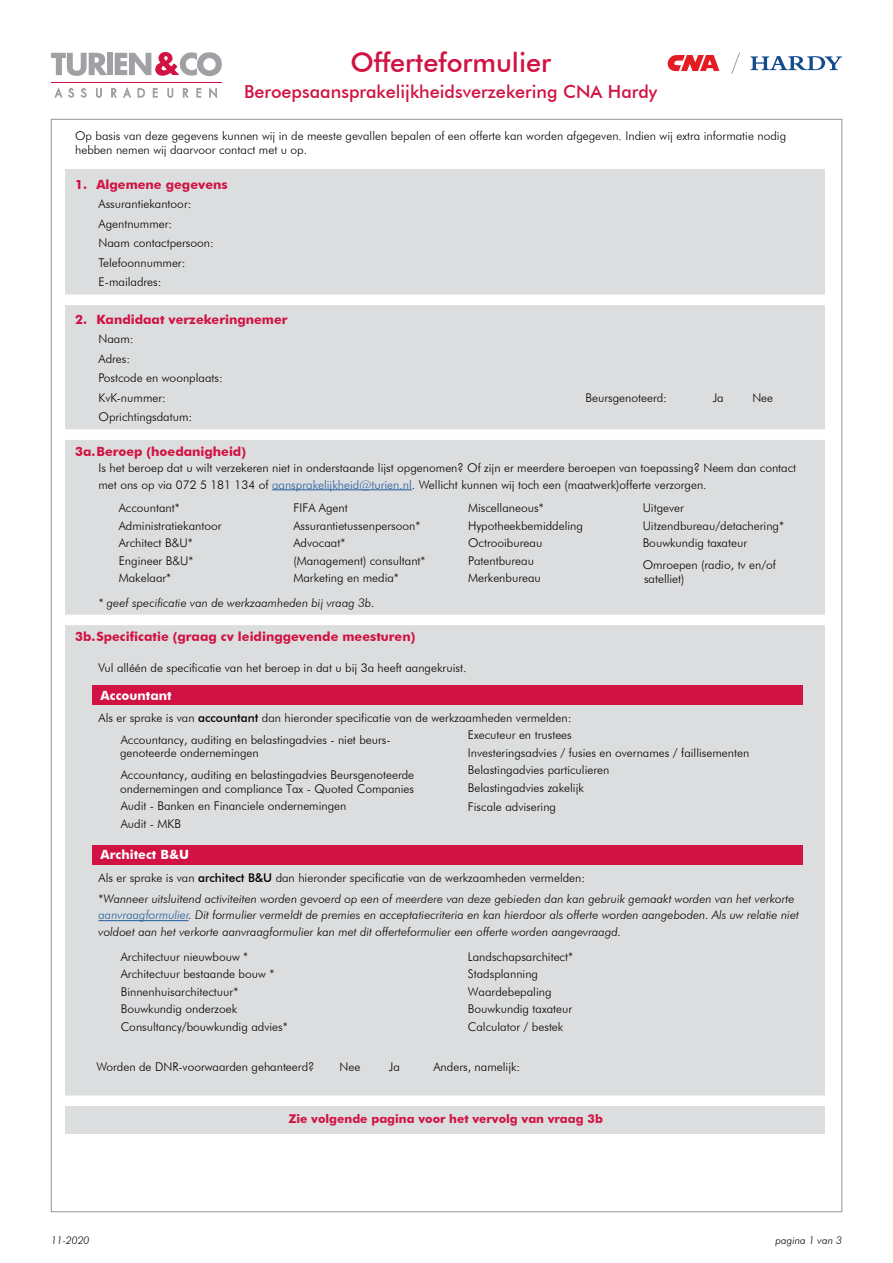
<style>
.page{position:relative;width:893px;height:1263px;background:#fff}
.page>*{position:absolute;margin:0;border:0;box-sizing:border-box;transform-origin:0 0}
.t1{font:500 27px "Futura BT";color:#d11242}
.t2{font:500 18px "Futura BT";color:#d11242}
.t3{font:700 12.75px "Futura BT";color:#d11242}
.t4{font:700 12.75px "Futura BT";color:#fff}
.t5{font:300 12px/17.5px "Futura BT";color:#000}
.t6{font:italic 300 12px/21px "Futura BT";color:#000}
.t7{font:700 12px "Futura BT";color:#d11242}
.t8{font:italic 300 10.5px "Futura BT";color:#000}
.s1{color:#215e9e}
.s2{font-weight:500}
.s3{font-style:normal}
.s4{font-weight:500;font-style:normal}
</style>
<div class="page">
<div style="left:65px;top:169px;width:760px;height:964px;background:#dcddde"></div>
<div style="left:107px;top:53px;width:5px;height:22px;background:#9fa1a4"></div>
<svg style="left:115px;top:52px;width:107px;height:25px"></svg>
<svg style="left:51px;top:52px;width:56px;height:24px"></svg>
<svg style="left:55px;top:88px;width:7px;height:9px"></svg>
<svg style="left:68px;top:88px;width:6px;height:9px"></svg>
<svg style="left:81px;top:88px;width:5px;height:9px"></svg>
<svg style="left:96px;top:88px;width:6px;height:10px"></svg>
<svg style="left:111px;top:88px;width:6px;height:9px"></svg>
<svg style="left:123px;top:88px;width:8px;height:9px"></svg>
<svg style="left:138px;top:88px;width:7px;height:9px"></svg>
<svg style="left:153px;top:88px;width:5px;height:9px"></svg>
<svg style="left:168px;top:88px;width:5px;height:10px"></svg>
<svg style="left:183px;top:88px;width:5px;height:9px"></svg>
<svg style="left:197px;top:88px;width:4px;height:9px"></svg>
<svg style="left:209px;top:88px;width:8px;height:10px"></svg>
<hr style="left:51px;top:82px;width:171px;height:1px;background:#d11242">
<svg style="left:750px;top:56px;width:92px;height:14px"></svg>
<svg style="left:668px;top:55px;width:51px;height:16px"></svg>
<svg style="left:731px;top:52px;width:9px;height:22px"></svg>
<div style="left:54px;top:295px;width:783px;height:10px;background:#fff"></div>
<div style="left:54px;top:429px;width:783px;height:11px;background:#fff"></div>
<hr style="left:272px;top:490px;width:140px;height:1px;background:#215e9e">
<div style="left:54px;top:615px;width:783px;height:10px;background:#fff"></div>
<div style="left:92px;top:685px;width:710px;height:20px;background:#d11242"></div>
<hr style="left:99px;top:920px;width:90px;height:1px;background:#215e9e">
<div style="left:92px;top:845px;width:710px;height:19px;background:#d11242"></div>
<div style="left:54px;top:1095px;width:783px;height:11px;background:#fff"></div>
<h1 class="t1" style="left:350px;top:46px;width:202px">Offerteformulier</h1>
<h2 class="t2" style="left:244px;top:81px;width:415px">Beroepsaansprakelijkheidsverzekering CNA Hardy</h2>
<p class="t5" style="left:75px;top:128px;width:712px;line-height:14.4px">Op basis van deze gegevens kunnen wij in de meeste gevallen bepalen of een offerte kan worden afgegeven. Indien wij extra informatie nodig hebben nemen wij daarvoor contact met u op.</p>
<p class="t3" style="left:75px;top:177px;width:154px">1. Algemene gegevens</p>
<p class="t5" style="left:99px;top:194px;width:117px;line-height:19.5px">Assurantiekantoor:<br>Agentnummer:<br>Naam contactpersoon:<br>Telefoonnummer:<br>E-mailadres:</p>
<p class="t3" style="left:75px;top:311px;width:214px">2. Kandidaat verzekeringnemer</p>
<p class="t5" style="left:99px;top:329px;width:126px;line-height:19.5px">Naam:<br>Adres:<br>Postcode en woonplaats:<br>KvK-nummer:</p>
<p class="t5" style="left:585px;top:389px;width:83px">Beursgenoteerd:</p>
<p class="t5" style="left:713px;top:389px;width:12px">Ja</p>
<p class="t5" style="left:752px;top:389px;width:22px">Nee</p>
<p class="t5" style="left:99px;top:408px;width:95px">Oprichtingsdatum:</p>
<p class="t3" style="left:75px;top:443px;width:172px">3a.Beroep (hoedanigheid)</p>
<p class="t5" style="left:99px;top:459px;width:699px;line-height:16.5px">Is het beroep dat u wilt verzekeren niet in onderstaande lijst opgenomen? Of zijn er meerdere beroepen van toepassing? Neem dan contact met ons op via 072 5 181 134 of <span class="s1">aansprakelijkheid@turien.nl</span>. Wellicht kunnen wij toch een (maatwerk)offerte verzorgen.</p>
<p class="t5" style="left:119px;top:499px;width:104px">Accountant*<br>Administratiekantoor<br>Architect B&amp;U*<br>Engineer B&amp;U*<br>Makelaar*</p>
<p class="t5" style="left:293px;top:499px;width:134px">FIFA Agent<br>Assurantietussenpersoon*<br>Advocaat*<br>(Management) consultant*<br>Marketing en media*</p>
<p class="t5" style="left:468px;top:499px;width:116px">Miscellaneous*<br>Hypotheekbemiddeling<br>Octrooibureau<br>Patentbureau<br>Merkenbureau</p>
<p class="t5" style="left:643px;top:499px;width:143px">Uitgever<br>Uitzendbureau/detachering*<br>Bouwkundig taxateur</p>
<p class="t5" style="left:643px;top:558px;width:135px;line-height:13.5px">Omroepen (radio, tv en/of satelliet)</p>
<p class="t6" style="left:99px;top:592px;width:278px">* geef specificatie van de werkzaamheden bij vraag 3b.</p>
<p class="t3" style="left:75px;top:628px;width:342px">3b.Specificatie (graag cv leidinggevende meesturen)</p>
<p class="t5" style="left:99px;top:659px;width:369px">Vul alléén de specificatie van het beroep in dat u bij 3a heeft aangekruist.</p>
<p class="t4" style="left:101px;top:688px;width:73px">Accountant</p>
<p class="t5" style="left:121px;top:706px;width:452px;line-height:22px;text-indent:-22px">Als er sprake is van <span class="s2">accountant</span> dan hieronder specificatie van de werkzaamheden vermelden:<br>Accountancy, auditing en belastingadvies - niet beurs-</p>
<p class="t5" style="left:120px;top:742px;width:296px;line-height:22px">genoteerde ondernemingen<br>Accountancy, auditing en belastingadvies Beursgenoteerde</p>
<p class="t5" style="left:120px;top:780px;width:295px">ondernemingen and compliance Tax - Quoted Companies<br>Audit - Banken en Financiele ondernemingen<br>Audit - MKB</p>
<p class="t5" style="left:468px;top:726px;width:283px">Executeur en trustees<br>Investeringsadvies / fusies en overnames / faillisementen Belastingadvies particulieren<br>Belastingadvies zakelijk</p>
<p class="t5" style="left:468px;top:798px;width:90px">Fiscale advisering</p>
<p class="t4" style="left:101px;top:847px;width:90px">Architect B&amp;U</p>
<p class="t6" style="left:99px;top:867px;width:697px"><span class="s3">Als er sprake is van</span> <span class="s4">architect B&amp;U</span> <span class="s3">dan hieronder specificatie van de werkzaamheden vermelden:<br>*</span>Wanneer uitsluitend activiteiten worden gevoerd op een of meerdere van deze gebieden dan kan gebruik gemaakt worden van het verkorte</p>
<p class="t6" style="left:99px;top:907px;width:702px;line-height:16.5px"><span class="s1">aanvraagformulier</span>. Dit formulier vermeldt de premies en acceptatiecriteria en kan hierdoor als offerte worden aangeboden. Als uw relatie niet voldoet aan het verkorte aanvraagformulier kan met dit offerteformulier een offerte worden aangevraagd.</p>
<p class="t5" style="left:121px;top:948px;width:169px">Architectuur nieuwbouw *<br>Architectuur bestaande bouw *<br>Binnenhuisarchitectuur*<br>Bouwkundig onderzoek<br>Consultancy/bouwkundig advies*</p>
<p class="t5" style="left:468px;top:948px;width:107px">Landschapsarchitect*<br>Stadsplanning<br>Waardebepaling<br>Bouwkundig taxateur<br>Calculator / bestek</p>
<p class="t5" style="left:96px;top:1058px;width:219px">Worden de DNR-voorwaarden gehanteerd?</p>
<p class="t5" style="left:339px;top:1058px;width:22px">Nee</p>
<p class="t5" style="left:389px;top:1058px;width:12px">Ja</p>
<p class="t5" style="left:433px;top:1058px;width:88px">Anders, namelijk:</p>
<p class="t7" style="left:288px;top:1111px;width:316px">Zie volgende pagina voor het vervolg van vraag 3b</p>
<p class="t8" style="left:51px;top:1234px;width:40px">11-2020</p>
<p class="t8" style="left:775px;top:1234px;width:68px">pagina 1 van 3</p>
</div>
